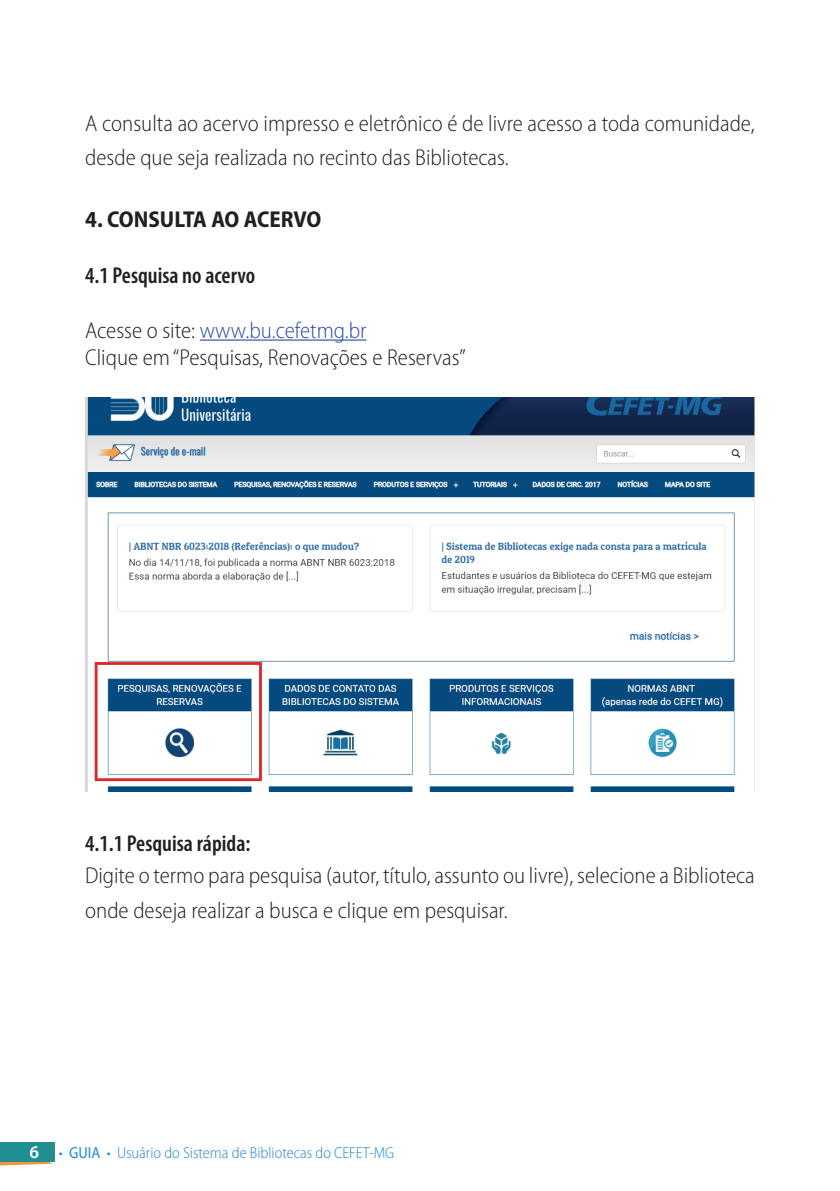
<style>
.page{position:relative;width:840px;height:1191px;background:#fff}
.page>*{position:absolute;margin:0;border:0;box-sizing:border-box;transform-origin:0 0}
.t1{font:300 semi-condensed 23px/34.4px "Myriad Pro";color:#231f20}
.t2{font:600 condensed 23px "Myriad Pro";color:#231f20}
.t3{font:700 semi-condensed 23px "Myriad Pro";letter-spacing:-.005em;color:#231f20}
.t4{font:300 semi-condensed 16px "Myriad Pro";color:#238acb}
.s1{color:#2f4ea1}
.s2{font-weight:600;font-stretch:normal;font-size:18px;color:#fff}
.s3{font-weight:400}
</style>
<div class="page">
<svg style="left:0;top:1161px;width:52px;height:5px"></svg>
<div style="left:0;top:1141px;width:54px;height:20px;background:#218f92"></div>
<hr style="left:200px;top:339px;width:166px;height:2px;background:#2f4ea1">
<img style="left:85px;top:397px;width:669px;height:394px">
<p class="t1" style="left:85px;top:106px;width:670px">A consulta ao acervo impresso e eletrônico é de livre acesso a toda comunidade, desde que seja realizada no recinto das Bibliotecas.</p>
<p class="t3" style="left:85px;top:207px;width:238px">4. CONSULTA AO ACERVO</p>
<p class="t2" style="left:85px;top:262px;width:171px">4.1 Pesquisa no acervo</p>
<p class="t1" style="left:85px;top:317px;width:382px;line-height:27.6px">Acesse o site: <span class="s1">www.bu.cefetmg.br<br></span>Clique em “Pesquisas, Renovações e Reservas”</p>
<p class="t2" style="left:85px;top:831px;width:167px">4.1.1 Pesquisa rápida:</p>
<p class="t1" style="left:85px;top:859px;width:671px">Digite o termo para pesquisa (autor, título, assunto ou livre), selecione a Biblioteca onde deseja realizar a busca e clique em pesquisar.</p>
<p class="t4" style="left:29px;top:1144px;width:366px"><span class="s2">6</span> • <span class="s3">GUIA</span> • Usuário do Sistema de Bibliotecas do CEFET-MG</p>
</div>
